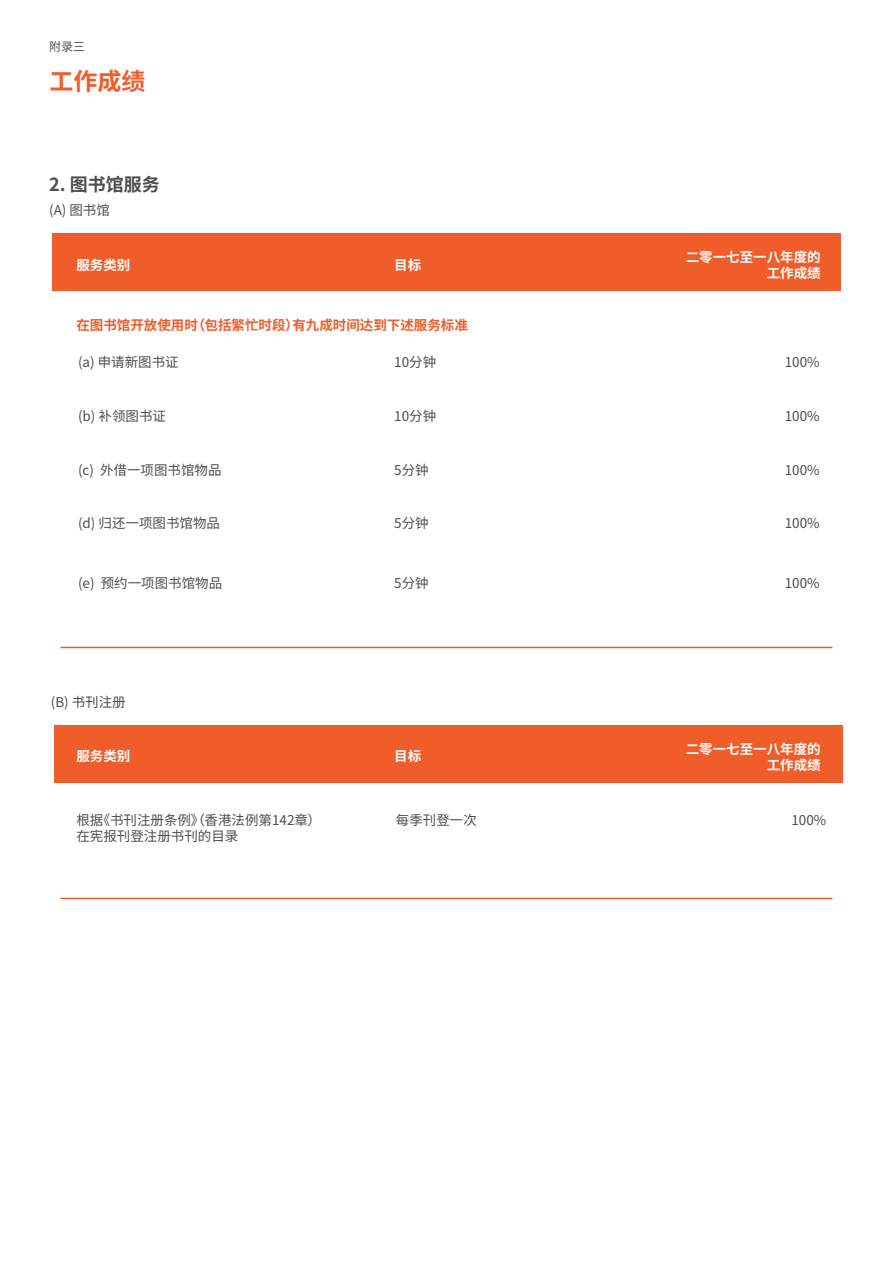
<style>
.page{position:relative;width:893px;height:1263px;background:#fff}
.page>*{position:absolute;margin:0;border:0;box-sizing:border-box;transform-origin:0 0}
.t1{font:700 24px "Noto Sans CJ Ksc";color:#f05c2a}
.t2{font:700 18px "Noto Sans CJ Ksc";color:#4d4d4d}
.t3{font:13.5px/16.2px "Noto Sans CJ Ksc";color:#4d4d4d}
.t4{font:700 13.5px/16.2px "Noto Sans CJ Ksc";color:#fff;text-align:right}
.t5{font:700 13.5px "Noto Sans CJ Ksc";color:#f05c2a}
.t6{font:12px "Noto Sans CJ Ksc";color:#4d4d4d}
</style>
<div class="page">
<div style="left:54px;top:725px;width:788px;height:57px;background:#f05c2a"></div>
<div style="left:52px;top:233px;width:788px;height:57px;background:#f05c2a"></div>
<hr style="left:60px;top:647px;width:772px;height:1px;background:#f05c2a">
<hr style="left:60px;top:898px;width:772px;height:1px;background:#f05c2a">
<p class="t6" style="left:49px;top:40px;width:37px">附录三</p>
<h1 class="t1" style="left:50px;top:68px;width:98px">工作成绩</h1>
<h2 class="t2" style="left:49px;top:174px;width:112px">2. 图书馆服务</h2>
<p class="t3" style="left:49px;top:203px;width:62px">(A) 图书馆</p>
<p class="t4" style="left:76px;top:257px;width:55px">服务类别</p>
<p class="t4" style="left:394px;top:257px;width:28px">目标</p>
<p class="t4" style="left:686px;top:249px;width:136px">二零一七至一八年度的工作成绩</p>
<p class="t5" style="left:76px;top:317px;width:393px">在图书馆开放使用时（包括繁忙时段）有九成时间达到下述服务标准</p>
<p class="t3" style="left:78px;top:354px;width:102px">(a) 申请新图书证</p>
<p class="t3" style="left:394px;top:354px;width:43px">10分钟</p>
<p class="t3" style="left:785px;top:354px;width:36px">100%</p>
<p class="t3" style="left:78px;top:409px;width:89px">(b) 补领图书证</p>
<p class="t3" style="left:394px;top:409px;width:43px">10分钟</p>
<p class="t3" style="left:394px;top:462px;width:36px">5分钟</p>
<p class="t3" style="left:78px;top:462px;width:145px">(c) 外借一项图书馆物品</p>
<p class="t3" style="left:78px;top:515px;width:144px">(d) 归还一项图书馆物品</p>
<p class="t3" style="left:394px;top:515px;width:36px">5分钟</p>
<p class="t3" style="left:785px;top:409px;width:36px">100%</p>
<p class="t3" style="left:785px;top:462px;width:36px">100%</p>
<p class="t3" style="left:785px;top:515px;width:36px">100%</p>
<p class="t3" style="left:78px;top:575px;width:146px">(e) 预约一项图书馆物品</p>
<p class="t3" style="left:394px;top:575px;width:36px">5分钟</p>
<p class="t3" style="left:785px;top:575px;width:36px">100%</p>
<p class="t3" style="left:51px;top:695px;width:77px">(B) 书刊注册</p>
<p class="t4" style="left:76px;top:749px;width:55px">服务类别</p>
<p class="t4" style="left:394px;top:749px;width:28px">目标</p>
<p class="t4" style="left:686px;top:741px;width:136px">二零一七至一八年度的工作成绩</p>
<p class="t3" style="left:76px;top:812px;width:246px">根据《书刊注册条例》（香港法例第142章）在宪报刊登注册书刊的目录</p>
<p class="t3" style="left:396px;top:812px;width:82px">每季刊登一次</p>
<p class="t3" style="left:791px;top:812px;width:36px">100%</p>
</div>
